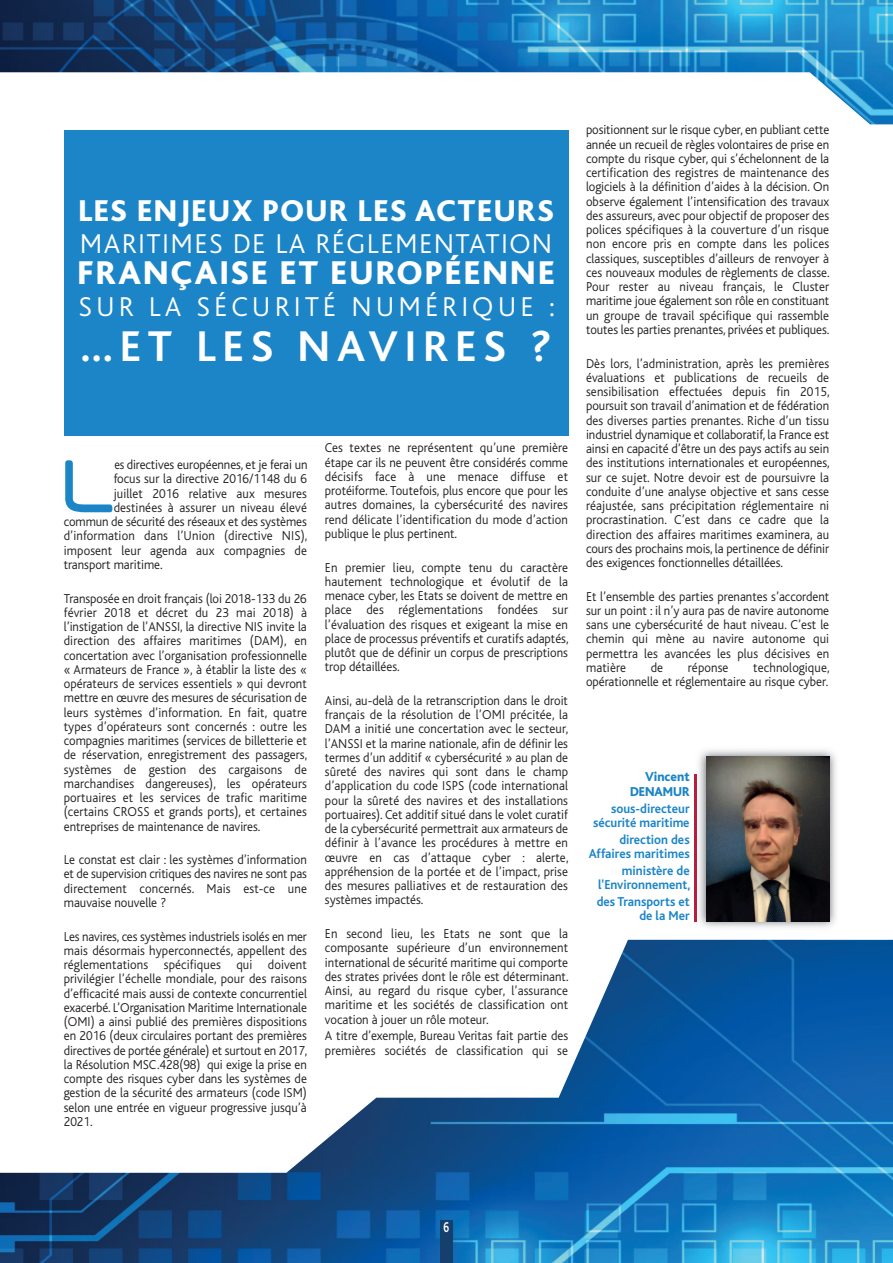
<style>
.page{position:relative;width:893px;height:1263px;background:#fff}
.page>*{position:absolute;margin:0;border:0;box-sizing:border-box;transform-origin:0 0}
.t1{font:87.45px "Neuropol";color:#1b85c7;scale:.8 1}
.t2{font:700 45px "Bliss";letter-spacing:.15em;color:#fff}
.t3{font:800 34.5px "Bliss";letter-spacing:.065em;color:#fff}
.t4{font:800 31.5px "Bliss";letter-spacing:.05em;color:#fff}
.t5{font:300 28.5px "Bliss";letter-spacing:.05em;color:#fff}
.t6{font:300 28.5px "Bliss";letter-spacing:.14em;color:#fff}
.t7{font:700 15px "Bliss";color:#fff;scale:.7 1}
.t8{font:300 13.5px/14.2px "Bliss";color:#231f20;text-align:justify;scale:.95 1}
.t9{font:700 13.5px/14.2px "Bliss";color:#1b85c7;text-align:right;scale:.95 1}
.t10{font:300 13.5px "Bliss";color:#231f20;scale:.9 1}
.t11{font:800 13.5px/14.2px "Bliss";color:#1b85c7;text-align:right;scale:.95 1}
</style>
<div class="page">
<img style="left:0;top:939px;width:893px;height:324px">
<img style="left:0;top:0;width:893px;height:124px">
<div style="left:440px;top:1220px;width:13px;height:43px;background:#153f6d"></div>
<div style="left:64px;top:130px;width:504px;height:306px;background:#1b85c7"></div>
<img style="left:694px;top:749px;width:142px;height:179px">
<img style="left:706px;top:757px;width:123px;height:164px">
<hr style="left:695px;top:774px;width:2px;height:147px;background:#b51e3c">
<h3 class="t4" style="left:78px;top:199px;width:477px">LES ENJEUX POUR LES ACTEURS</h3>
<h3 class="t5" style="left:80px;top:232px;width:474px">MARITIMES DE LA RÉGLEMENTATION</h3>
<h3 class="t3" style="left:77px;top:260px;width:479px">FRANÇAISE ET EUROPÉENNE</h3>
<h3 class="t6" style="left:78px;top:295px;width:478px">SUR LA SÉCURITÉ NUMÉRIQUE :</h3>
<h2 class="t2" style="left:80px;top:329px;width:473px">…ET LES NAVIRES ?</h2>
<h1 class="t1" style="left:64px;top:431px;width:65px">L</h1>
<p class="t10" style="left:114px;top:460px;width:216px">es directives européennes, et je ferai un</p>
<p class="t8" style="left:114px;top:473px;width:205px">focus sur la directive 2016/1148 du 6</p>
<p class="t8" style="left:114px;top:487px;width:205px">juillet 2016 relative aux mesures</p>
<p class="t8" style="left:114px;top:502px;width:205px">destinées à assurer un niveau élevé</p>
<p class="t8" style="left:64px;top:516px;width:257px">commun de sécurité des réseaux et des systèmes</p>
<p class="t8" style="left:64px;top:530px;width:258px">d’information dans l’Union (directive NIS),</p>
<p class="t8" style="left:64px;top:544px;width:257px">imposent leur agenda aux compagnies de</p>
<p class="t8" style="left:64px;top:559px;width:106px">transport maritime.</p>
<p class="t8" style="left:64px;top:592px;width:258px">Transposée en droit français (loi 2018-133 du 26 février 2018 et décret du 23 mai 2018) à l’instigation de l’ANSSI, la directive NIS invite la direction des affaires maritimes (DAM), en concertation avec l’organisation professionnelle « Armateurs de France », à établir la liste des « opérateurs de services essentiels » qui devront mettre en œuvre des mesures de sécurisation de leurs systèmes d’information. En fait, quatre types d’opérateurs sont concernés : outre les compagnies maritimes (services de billetterie et de réservation, enregistrement des passagers, systèmes de gestion des cargaisons de marchandises dangereuses), les opérateurs portuaires et les services de trafic maritime (certains CROSS et grands ports), et certaines entreprises de maintenance de navires.</p>
<p class="t8" style="left:64px;top:854px;width:257px">Le constat est clair : les systèmes d’information et de supervision critiques des navires ne sont pas directement concernés. Mais est-ce une mauvaise nouvelle ?</p>
<p class="t8" style="left:64px;top:930px;width:258px">Les navires, ces systèmes industriels isolés en mer mais désormais hyperconnectés, appellent des réglementations spécifiques qui doivent privilégier l’échelle mondiale, pour des raisons d’efficacité mais aussi de contexte concurrentiel exacerbé. L’Organisation Maritime Internationale (OMI) a ainsi publié des premières dispositions en 2016 (deux circulaires portant des premières directives de portée générale) et surtout en 2017, la Résolution MSC.428(98) qui exige la prise en compte des risques cyber dans les systèmes de gestion de la sécurité des armateurs (code ISM) selon une entrée en vigueur progressive jusqu’à 2021.</p>
<p class="t8" style="left:325px;top:442px;width:257px">Ces textes ne représentent qu’une première étape car ils ne peuvent être considérés comme décisifs face à une menace diffuse et protéiforme. Toutefois, plus encore que pour les autres domaines, la cybersécurité des navires rend délicate l’identification du mode d’action publique le plus pertinent.</p>
<p class="t8" style="left:325px;top:561px;width:258px">En premier lieu, compte tenu du caractère hautement technologique et évolutif de la menace cyber, les Etats se doivent de mettre en place des réglementations fondées sur l’évaluation des risques et exigeant la mise en place de processus préventifs et curatifs adaptés, plutôt que de définir un corpus de prescriptions trop détaillées.</p>
<p class="t8" style="left:325px;top:695px;width:258px">Ainsi, au-delà de la retranscription dans le droit français de la résolution de l’OMI précitée, la DAM a initié une concertation avec le secteur, l’ANSSI et la marine nationale, afin de définir les termes d’un additif « cybersécurité » au plan de sûreté des navires qui sont dans le champ d’application du code ISPS (code international pour la sûreté des navires et des installations portuaires). Cet additif situé dans le volet curatif de la cybersécurité permettrait aux armateurs de définir à l’avance les procédures à mettre en œuvre en cas d’attaque cyber : alerte, appréhension de la portée et de l’impact, prise des mesures palliatives et de restauration des systèmes impactés.</p>
<p class="t8" style="left:325px;top:928px;width:258px">En second lieu, les Etats ne sont que la composante supérieure d’un environnement international de sécurité maritime qui comporte des strates privées dont le rôle est déterminant.<br>Ainsi, au regard du risque cyber, l’assurance maritime et les sociétés de classification ont vocation à jouer un rôle moteur.</p>
<p class="t8" style="left:325px;top:1030px;width:257px">A titre d’exemple, Bureau Veritas fait partie des premières sociétés de classification qui se</p>
<p class="t8" style="left:586px;top:124px;width:258px">positionnent sur le risque cyber, en publiant cette année un recueil de règles volontaires de prise en compte du risque cyber, qui s’échelonnent de la certification des registres de maintenance des logiciels à la définition d’aides à la décision. On observe également l’intensification des travaux des assureurs, avec pour objectif de proposer des polices spécifiques à la couverture d’un risque non encore pris en compte dans les polices classiques, susceptibles d’ailleurs de renvoyer à ces nouveaux modules de règlements de classe.<br>Pour rester au niveau français, le Cluster maritime joue également son rôle en constituant un groupe de travail spécifique qui rassemble toutes les parties prenantes, privées et publiques.</p>
<p class="t8" style="left:586px;top:357px;width:258px">Dès lors, l’administration, après les premières évaluations et publications de recueils de sensibilisation effectuées depuis fin 2015, poursuit son travail d’animation et de fédération des diverses parties prenantes. Riche d’un tissu industriel dynamique et collaboratif, la France est ainsi en capacité d’être un des pays actifs au sein des institutions internationales et européennes, sur ce sujet. Notre devoir est de poursuivre la conduite d’une analyse objective et sans cesse réajustée, sans précipitation réglementaire ni procrastination. C’est dans ce cadre que la direction des affaires maritimes examinera, au cours des prochains mois, la pertinence de définir des exigences fonctionnelles détaillées.</p>
<p class="t8" style="left:586px;top:590px;width:257px">Et l’ensemble des parties prenantes s’accordent sur un point : il n’y aura pas de navire autonome sans une cybersécurité de haut niveau. C’est le chemin qui mène au navire autonome qui permettra les avancées les plus décisives en matière</p>
<p class="t8" style="left:586px;top:662px;width:258px;text-align:right">technologique,<br>opérationnelle et réglementaire au risque cyber.</p>
<p class="t8" style="left:651px;top:662px;width:15px">de</p>
<p class="t8" style="left:688px;top:662px;width:44px">réponse</p>
<p class="t11" style="left:630px;top:771px;width:64px">Vincent<br>DENAMUR</p>
<p class="t9" style="left:593px;top:802px;width:103px">sous-directeur sécurité maritime</p>
<p class="t9" style="left:589px;top:833px;width:108px">direction des<br>Affaires maritimes</p>
<p class="t9" style="left:598px;top:864px;width:98px">ministère de l'Environnement,</p>
<p class="t9" style="left:597px;top:895px;width:99px">des Transports et de la Mer</p>
<p class="t7" style="left:444px;top:1222px;width:10px">6</p>
</div>
